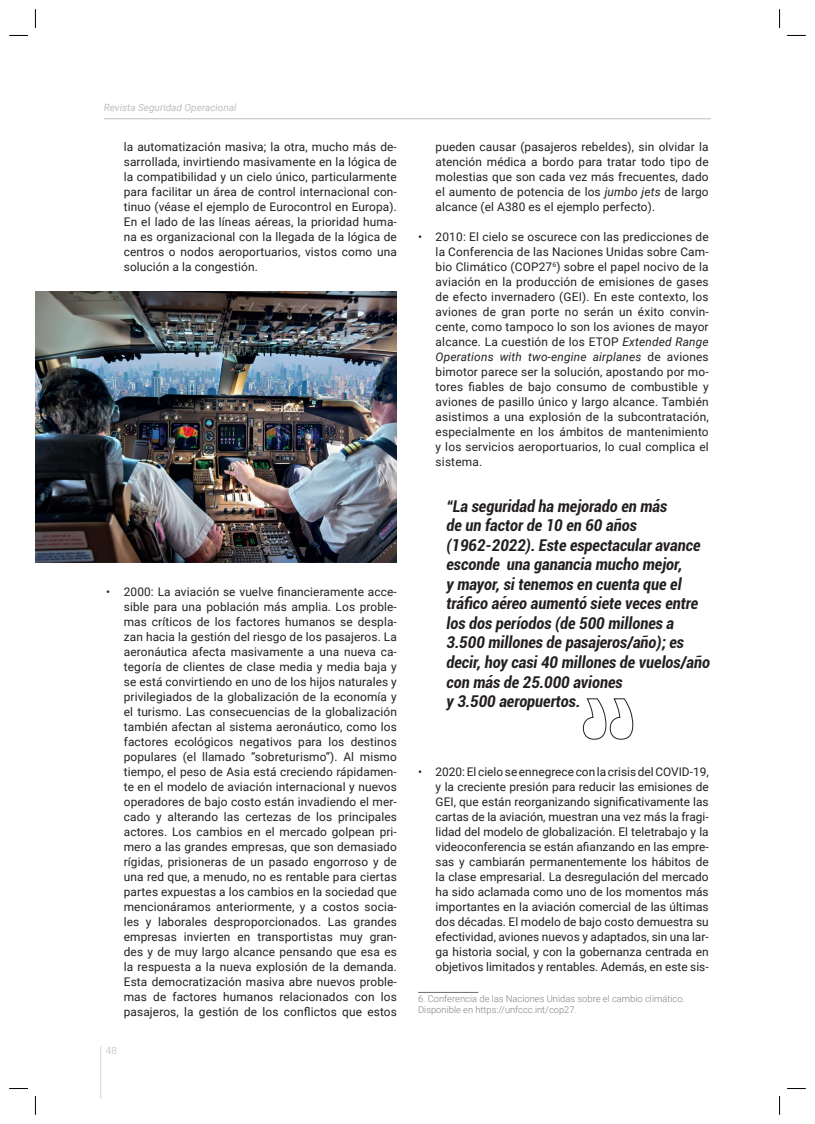
<style>
.page{position:relative;width:815px;height:1124px;background:#fff}
.page>*{position:absolute;margin:0;border:0;box-sizing:border-box;transform-origin:0 0}
.t1{font:italic 700 condensed 16.25px/19.5px "Roboto";color:#231f20}
.t2{font:11.88px/15px "Roboto";letter-spacing:.01em;color:#231f20;text-align:justify}
.t3{font:italic 10px "Roboto";color:#bcbdc0}
.t4{font:300 10px "Roboto";color:#bcbdc0}
.t5{font:300 9.38px/11.2px "Roboto";color:#808285}
.s1{font-style:italic}
</style>
<div class="page">
<hr style="left:104px;top:118px;width:607px;height:1px;background:#bcbdc0">
<hr style="left:101px;top:1046px;width:1px;height:52px;background:#d1d2d4">
<img style="left:35px;top:291px;width:362px;height:271px">
<svg style="left:583px;top:698px;width:50px;height:41px"></svg>
<hr style="left:418px;top:992px;width:60px;height:1px;background:#6c6d70">
<svg style="left:9px;top:35px;width:19px;height:1px"></svg>
<svg style="left:787px;top:35px;width:19px;height:1px"></svg>
<svg style="left:9px;top:1088px;width:19px;height:1px"></svg>
<svg style="left:787px;top:1088px;width:19px;height:1px"></svg>
<svg style="left:35px;top:9px;width:1px;height:19px"></svg>
<svg style="left:35px;top:1096px;width:1px;height:18px"></svg>
<svg style="left:779px;top:9px;width:1px;height:19px"></svg>
<svg style="left:779px;top:1096px;width:1px;height:18px"></svg>
<p class="t3" style="left:104px;top:100px;width:134px">Revista Seguridad Operacional</p>
<p class="t2" style="left:124px;top:138px;width:275px">la automatización masiva; la otra, mucho más de&shy;sarrollada, invirtiendo masivamente en la lógica de la compatibilidad y un cielo único, particularmente para facilitar un área de control internacional con&shy;tinuo (véase el ejemplo de Eurocontrol en Europa).<br>En el lado de las líneas aéreas, la prioridad huma&shy;na es organizacional con la llegada de la lógica de centros o nodos aeroportuarios, vistos como una solución a la congestión.</p>
<p class="t2" style="left:436px;top:138px;width:275px">pueden causar (pasajeros rebeldes), sin olvidar la atención médica a bordo para tratar todo tipo de molestias que son cada vez más frecuentes, dado el aumento de potencia de los <span class="s1">jumbo jets</span> de largo alcance (el A380 es el ejemplo perfecto).</p>
<p class="t2" style="left:436px;top:228px;width:275px;text-indent:-18px">• 2010: El cielo se oscurece con las predicciones de la Conferencia de las Naciones Unidas sobre Cam&shy;bio Climático (COP27<sup>6</sup>) sobre el papel nocivo de la aviación en la producción de emisiones de gases de efecto invernadero (GEI). En este contexto, los aviones de gran porte no serán un éxito convin&shy;cente, como tampoco lo son los aviones de mayor alcance. La cuestión de los ETOP <span class="s1">Extended Range Operations with two-engine airplanes</span> de aviones bimotor parece ser la solución, apostando por mo&shy;tores fiables de bajo consumo de combustible y aviones de pasillo único y largo alcance. También asistimos a una explosión de la subcontratación, especialmente en los ámbitos de mantenimiento y los servicios aeroportuarios, lo cual complica el sistema.</p>
<p class="t2" style="left:124px;top:583px;width:275px;text-indent:-18px">• 2000: La aviación se vuelve financieramente acce&shy;sible para una población más amplia. Los proble&shy;mas críticos de los factores humanos se despla&shy;zan hacia la gestión del riesgo de los pasajeros. La aeronáutica afecta masivamente a una nueva ca&shy;tegoría de clientes de clase media y media baja y se está convirtiendo en uno de los hijos naturales y privilegiados de la globalización de la economía y el turismo. Las consecuencias de la globalización también afectan al sistema aeronáutico, como los factores ecológicos negativos para los destinos populares (el llamado “sobreturismo”). Al mismo tiempo, el peso de Asia está creciendo rápidamen&shy;te en el modelo de aviación internacional y nuevos operadores de bajo costo están invadiendo el mer&shy;cado y alterando las certezas de los principales actores. Los cambios en el mercado golpean pri&shy;mero a las grandes empresas, que son demasiado rígidas, prisioneras de un pasado engorroso y de una red que, a menudo, no es rentable para ciertas partes expuestas a los cambios en la sociedad que mencionáramos anteriormente, y a costos socia&shy;les y laborales desproporcionados. Las grandes empresas invierten en transportistas muy gran&shy;des y de muy largo alcance pensando que esa es la respuesta a la nueva explosión de la demanda.<br>Esta democratización masiva abre nuevos proble&shy;mas de factores humanos relacionados con los pasajeros, la gestión de los conflictos que estos</p>
<p class="t4" style="left:106px;top:1043px;width:13px">48</p>
<p class="t1" style="left:446px;top:495px;width:265px">“La seguridad ha mejorado en más<br>de un factor de 10 en 60 años (1962-2022). Este espectacular avance esconde una ganancia mucho mejor,<br>y mayor, si tenemos en cuenta que el tráfico aéreo aumentó siete veces entre los dos períodos (de 500 millones a 3.500 millones de pasajeros/año); es decir, hoy casi 40 millones de vuelos/año con más de 25.000 aviones<br>y 3.500 aeropuertos.</p>
<p class="t2" style="left:436px;top:763px;width:275px;text-indent:-18px">• 2020: El cielo se ennegrece con la crisis del COVID-19, y la creciente presión para reducir las emisiones de GEI, que están reorganizando significativamente las cartas de la aviación, muestran una vez más la fragi&shy;lidad del modelo de globalización. El teletrabajo y la videoconferencia se están afianzando en las empre&shy;sas y cambiarán permanentemente los hábitos de la clase empresarial. La desregulación del mercado ha sido aclamada como uno de los momentos más importantes en la aviación comercial de las últimas dos décadas. El modelo de bajo costo demuestra su efectividad, aviones nuevos y adaptados, sin una lar&shy;ga historia social, y con la gobernanza centrada en objetivos limitados y rentables. Además, en este sis-</p>
<p class="t5" style="left:418px;top:992px;width:268px">6. Conferencia de las Naciones Unidas sobre el cambio climático.<br>Disponible en https://unfccc.int/cop27.</p>
</div>
